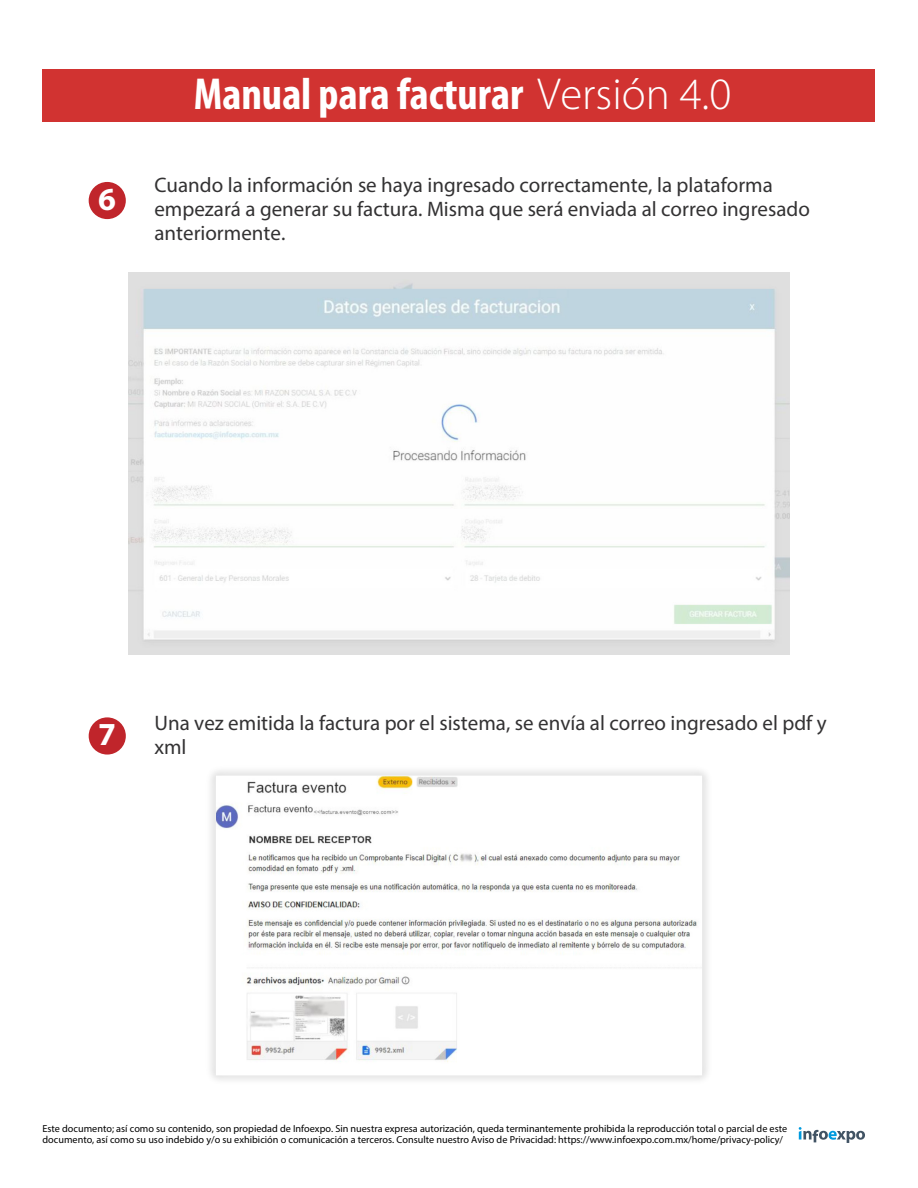
<style>
.page{position:relative;width:918px;height:1188px;background:#fff}
.page>*{position:absolute;margin:0;border:0;box-sizing:border-box;transform-origin:0 0}
.t1{font:700 condensed 45px "Myriad Pro";color:#fff}
.t2{font:700 32.25px "Myriad Pro";color:#fff}
.t3{font:21px/24px "Myriad Pro";color:#333233}
.t4{font:10.2px/10.5px "Myriad Pro";color:#000}
.s1{font-weight:300;font-stretch:normal}
</style>
<div class="page">
<div style="left:43px;top:69px;width:832px;height:53px;background:#d13331"></div>
<img style="left:128px;top:272px;width:662px;height:382px">
<div style="left:89px;top:182px;width:37px;height:37px;background:#c0252b;border-radius:50%"></div>
<div style="left:89px;top:717px;width:37px;height:38px;background:#c0252b;border-radius:50%"></div>
<img style="left:217px;top:776px;width:484px;height:287px">
<svg style="left:799px;top:1127px;width:66px;height:16px"></svg>
<h2 class="t2" style="left:98px;top:178px;width:19px">6</h2>
<h1 class="t1" style="left:194px;top:66px;width:539px">Manual para facturar <span class="s1">Versión 4.0</span></h1>
<h3 class="t3" style="left:154px;top:173px;width:657px">Cuando la información se haya ingresado correctamente, la plataforma empezará a generar su factura. Misma que será enviada al correo ingresado anteriormente.</h3>
<h3 class="t3" style="left:98px;top:711px;width:730px;text-indent:56px">Una vez emitida la factura por el sistema, se envía al correo ingresado el pdf y<br><sup>7</sup> xml</h3>
<p class="t4" style="left:43px;top:1123px;width:746px">Este documento; así como su contenido, son propiedad de Infoexpo. Sin nuestra expresa autorización, queda terminantemente prohibida la reproducción total o parcial de este documento, así como su uso indebido y/o su exhibición o comunicación a terceros. Consulte nuestro Aviso de Privacidad: https://www.infoexpo.com.mx/home/privacy-policy/</p>
</div>
